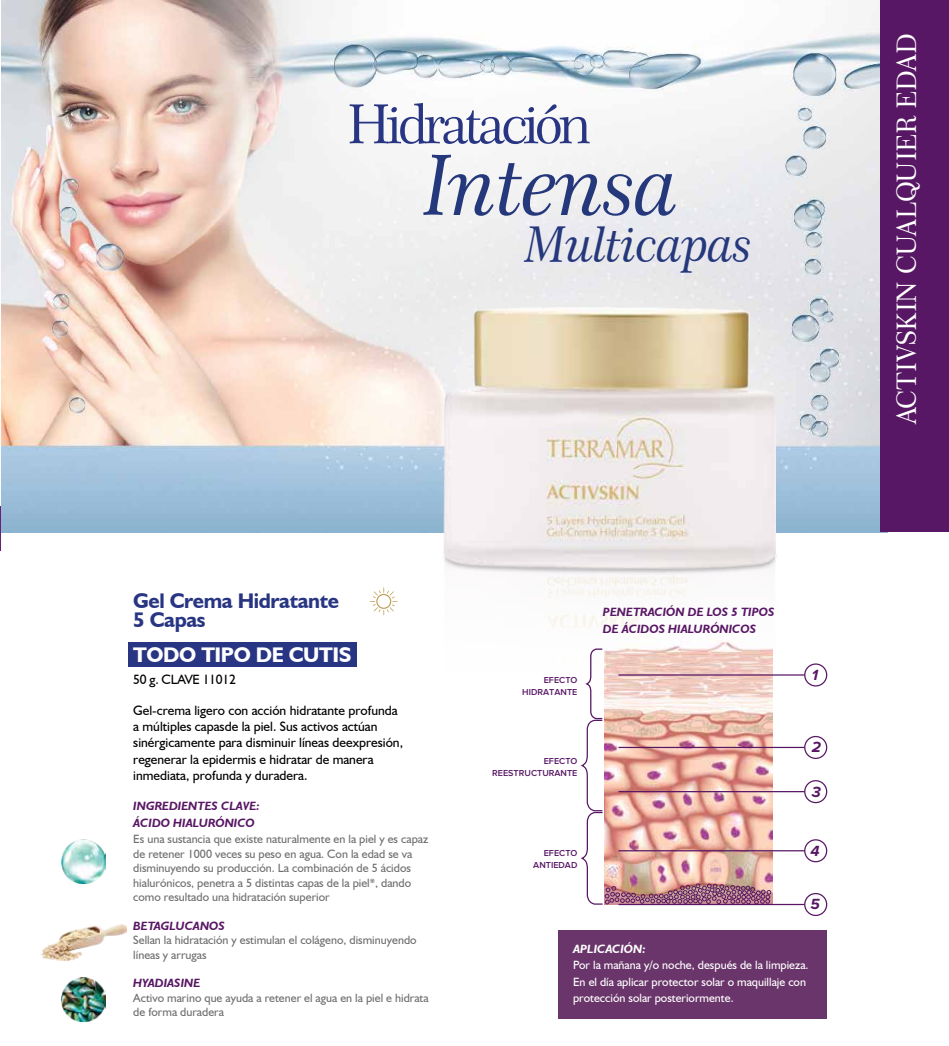
<style>
.page{position:relative;width:949px;height:1046px;background:#fff}
.page>*{position:absolute;margin:0;border:0;box-sizing:border-box;transform-origin:0 0}
.t1{font:84px "Century 751 BT Italic B";letter-spacing:-.04em;color:#25387c}
.t2{font:54.45px "Century 751 BT Roman B";letter-spacing:-.08em;color:#283583}
.t3{font:49.65px "Century 751 BT Italic B";letter-spacing:-.04em;color:#25387c}
.t4{font:27px "Century 751 BT Roman B";letter-spacing:-.025em;color:#fff}
.t5{font:27px "Century 751 BT Roman No 2 B";letter-spacing:-.025em;color:#fff}
.t6{font:700 21.15px/19.5px "Humanist 521 BT";letter-spacing:-.02em;color:#283583}
.t7{font:700 21.15px "Humanist 521 BT";letter-spacing:-.02em;color:#fff}
.t8{font:italic 700 15.3px "Proxima Nova";color:#581764}
.t9{font:13.5px/16.2px "Humanist 521 BT";color:#000}
.t10{font:13.5px "Humanist 521 BT";letter-spacing:-.02em;color:#000}
.t11{font:12px/14.4px "Humanist 521 BT";color:#706f6f}
.t12{font:12px/16.5px "Humanist 521 BT";color:#fff}
.t13{font:italic 700 12px/16.5px "Humanist 521 BT";color:#581764}
.t14{font:italic 700 12px "Humanist 521 BT";color:#fff}
.t15{font:600 9px/12px "Proxima Nova";color:#581764;text-align:right}
</style>
<div class="page">
<img style="left:1px;top:0;width:878px;height:532px">
<div style="left:879px;top:0;width:69px;height:532px;background:#581764"></div>
<hr style="left:0;top:506px;width:1px;height:45px;background:#6a1f79">
<div style="left:128px;top:642px;width:228px;height:25px;background:#283583"></div>
<svg style="left:370px;top:588px;width:27px;height:27px"></svg>
<img style="left:457px;top:545px;width:320px;height:134px">
<img style="left:443px;top:307px;width:332px;height:261px">
<img style="left:61px;top:977px;width:45px;height:44px">
<img style="left:41px;top:925px;width:85px;height:36px">
<img style="left:61px;top:839px;width:45px;height:44px">
<div style="left:558px;top:930px;width:268px;height:89px;background:#6a356a"></div>
<img style="left:604px;top:639px;width:168px;height:265px">
<hr style="left:618px;top:674px;width:186px;height:2px;background:#581764">
<div style="left:803px;top:663px;width:24px;height:24px;border:1px solid #581764;border-radius:50%"></div>
<hr style="left:618px;top:747px;width:186px;height:1px;background:#581764">
<div style="left:803px;top:736px;width:24px;height:23px;border:1px solid #581764;border-radius:50%"></div>
<hr style="left:618px;top:791px;width:186px;height:1px;background:#581764">
<div style="left:803px;top:780px;width:24px;height:23px;border:1px solid #581764;border-radius:50%"></div>
<hr style="left:618px;top:850px;width:186px;height:1px;background:#581764">
<div style="left:803px;top:839px;width:24px;height:23px;border:1px solid #581764;border-radius:50%"></div>
<hr style="left:618px;top:904px;width:186px;height:1px;background:#581764">
<div style="left:803px;top:893px;width:24px;height:23px;border:1px solid #581764;border-radius:50%"></div>
<img style="left:578px;top:648px;width:192px;height:257px">
<h2 class="t2" style="left:346px;top:91px;width:247px">Hidratación</h2>
<h1 class="t1" style="left:422px;top:134px;width:259px">Intensa</h1>
<h3 class="t3" style="left:524px;top:214px;width:230px">Multicapas</h3>
<h3 class="t6" style="left:133px;top:590px;width:207px">Gel Crema Hidratante<br>5 Capas</h3>
<h3 class="t7" style="left:133px;top:642px;width:220px">TODO TIPO DE CUTIS</h3>
<p class="t10" style="left:133px;top:672px;width:104px">50 g. CLAVE 11012</p>
<p class="t9" style="left:133px;top:702px;width:271px">Gel-crema ligero con acción hidratante profunda a múltiples capasde la piel. Sus activos actúan sinérgicamente para disminuir líneas deexpresión, regenerar la epidermis e hidratar de manera inmediata, profunda y duradera.</p>
<p class="t13" style="left:133px;top:798px;width:128px">INGREDIENTES CLAVE:<br>ÁCIDO HIALURÓNICO</p>
<p class="t11" style="left:133px;top:832px;width:296px">Es una sustancia que existe naturalmente en la piel y es capaz de retener 1000 veces su peso en agua. Con la edad se va disminuyendo su producción. La combinación de 5 ácidos hialurónicos, penetra a 5 distintas capas de la piel*, dando como resultado una hidratación superior</p>
<p class="t13" style="left:133px;top:917px;width:93px">BETAGLUCANOS</p>
<p class="t11" style="left:133px;top:933px;width:285px">Sellan la hidratación y estimulan el colágeno, disminuyendo líneas y arrugas</p>
<p class="t13" style="left:133px;top:975px;width:68px">HYADIASINE</p>
<p class="t11" style="left:133px;top:990px;width:297px">Activo marino que ayuda a retener el agua en la piel e hidrata de forma duradera</p>
<p class="t13" style="left:602px;top:604px;width:173px">PENETRACIÓN DE LOS 5 TIPOS<br>DE ÁCIDOS HIALURÓNICOS</p>
<p class="t15" style="left:543px;top:674px;width:35px">EFECTO</p>
<p class="t8" style="left:811px;top:666px;width:8px">1</p>
<p class="t15" style="left:522px;top:686px;width:57px">HIDRATANTE</p>
<p class="t15" style="left:492px;top:755px;width:87px">EFECTO<br>REESTRUCTURANTE</p>
<p class="t15" style="left:533px;top:847px;width:46px">EFECTO<br>ANTIEDAD</p>
<p class="t8" style="left:811px;top:739px;width:11px">2</p>
<p class="t8" style="left:811px;top:783px;width:10px">3</p>
<p class="t8" style="left:810px;top:842px;width:11px">4</p>
<p class="t8" style="left:810px;top:896px;width:11px">5</p>
<p class="t14" style="left:573px;top:941px;width:74px">APLICACIÓN:</p>
<p class="t12" style="left:573px;top:957px;width:237px">Por la mañana y/o noche, después de la limpieza.<br>En el día aplicar protector solar o maquillaje con protección solar posteriormente.</p>
<h3 class="t5" style="left:926px;top:33px;width:231px;rotate:90deg">NOMBRE Producto</h3>
<h3 class="t4" style="left:889px;top:424px;width:392px;rotate:-90deg">ACTIVSKIN CUALQUIER EDAD</h3>
</div>
